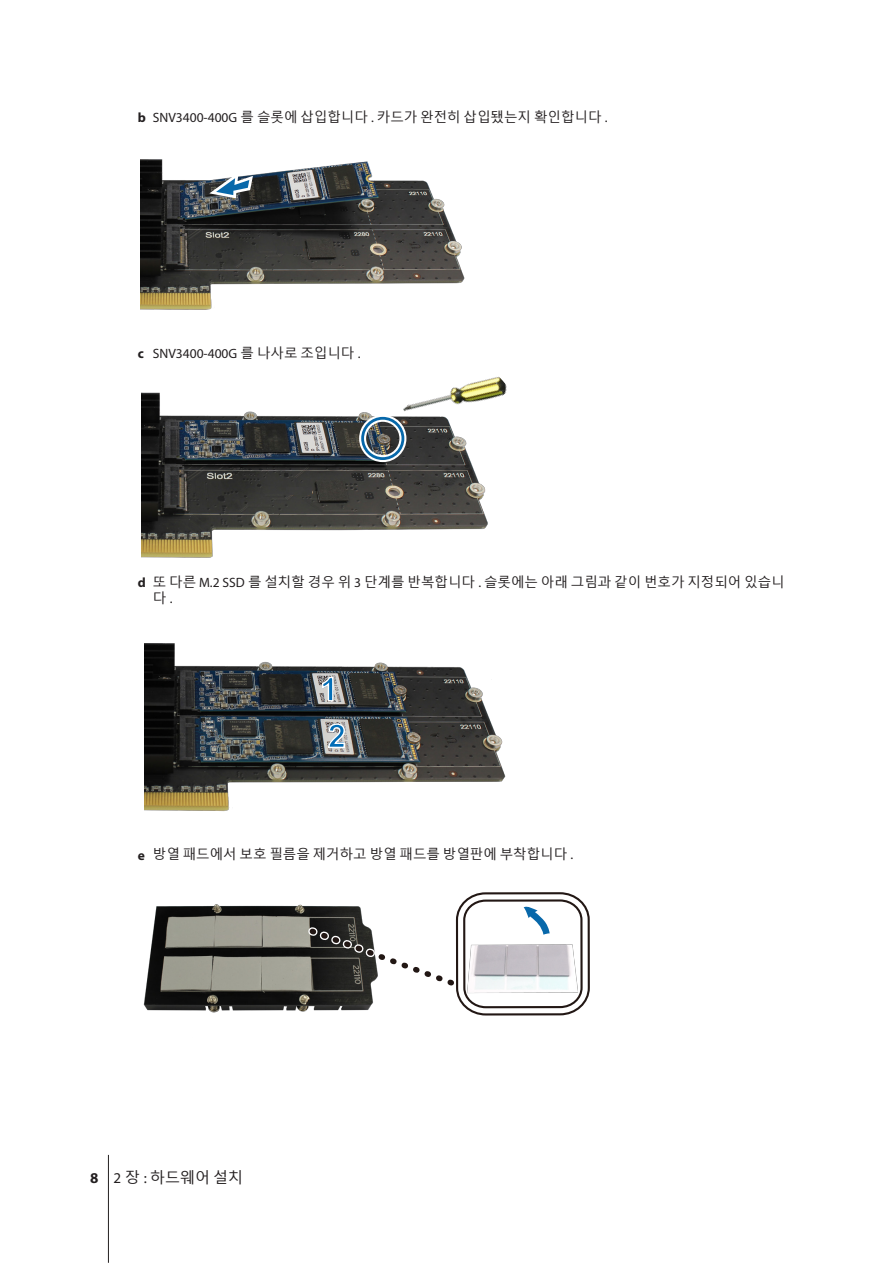
<style>
.page{position:relative;width:893px;height:1263px;background:#fff}
.page>*{position:absolute;margin:0;border:0;box-sizing:border-box;transform-origin:0 0}
.t1{font:700 32.4px/46.7px "Arial";color:#036eb7}
.t2{font:15px "Malgun Gothic";color:#231f20}
.t3{font:13.5px/16.5px "Malgun Gothic";color:#231f20}
.t4{font:13.5px "Myriad Pro";color:#231f20}
.s1{font-family:"Myriad Pro";font-weight:700}
.s2{font-family:"Myriad Pro"}
.s3{font-weight:700}
.s4{font-family:"Malgun Gothic"}
</style>
<div class="page">
<hr style="left:108px;top:1155px;width:1px;height:108px;background:#231f20">
<img style="left:140px;top:159px;width:325px;height:151px">
<svg style="left:203px;top:167px;width:53px;height:34px"></svg>
<img style="left:278px;top:246px;width:25px;height:7px">
<img style="left:142px;top:392px;width:346px;height:166px">
<img style="left:403px;top:376px;width:104px;height:75px">
<div style="left:359px;top:415px;width:47px;height:47px;border:7px solid #fff;border-radius:50%"></div>
<div style="left:361px;top:417px;width:43px;height:43px;border:3px solid #0768aa;border-radius:50%"></div>
<img style="left:286px;top:487px;width:26px;height:7px">
<img style="left:145px;top:643px;width:361px;height:168px">
<svg style="left:321px;top:676px;width:13px;height:26px"></svg>
<svg style="left:327px;top:723px;width:19px;height:26px"></svg>
<img style="left:143px;top:904px;width:216px;height:109px">
<svg style="left:302px;top:921px;width:57px;height:75px;background:#3d3d39"></svg>
<img style="left:359px;top:892px;width:231px;height:124px">
<p class="t3" style="left:138px;top:109px;width:471px"><span class="s1">b</span> <span class="s2">SNV3400-400G</span> 를 슬롯에 삽입합니다 <span class="s2">.</span> 카드가 완전히 삽입됐는지 확인합니다 <span class="s2">.</span></p>
<p class="t4" style="left:138px;top:345px;width:224px"><span class="s3">c</span> SNV3400-400G <span class="s4">를 나사로 조입니다</span> .</p>
<p class="t3" style="left:153px;top:574px;width:633px;text-indent:-15px"><span class="s1">d</span> 또 다른 <span class="s2">M.2 SSD</span> 를 설치할 경우 위 <span class="s2">3</span> 단계를 반복합니다 <span class="s2">.</span> 슬롯에는 아래 그림과 같이 번호가 지정되어 있습니 다<span class="s2">.</span></p>
<p class="t1" style="left:320px;top:666px;width:27px">1<br>2</p>
<p class="t3" style="left:138px;top:846px;width:437px"><span class="s1">e</span> 방열 패드에서 보호 필름을 제거하고 방열 패드를 방열판에 부착합니다 <span class="s2">.</span></p>
<p class="t2" style="left:90px;top:1169px;width:154px"><span class="s1">8</span> <span class="s2">2</span> 장 <span class="s2">:</span> 하드웨어 설치</p>
</div>
